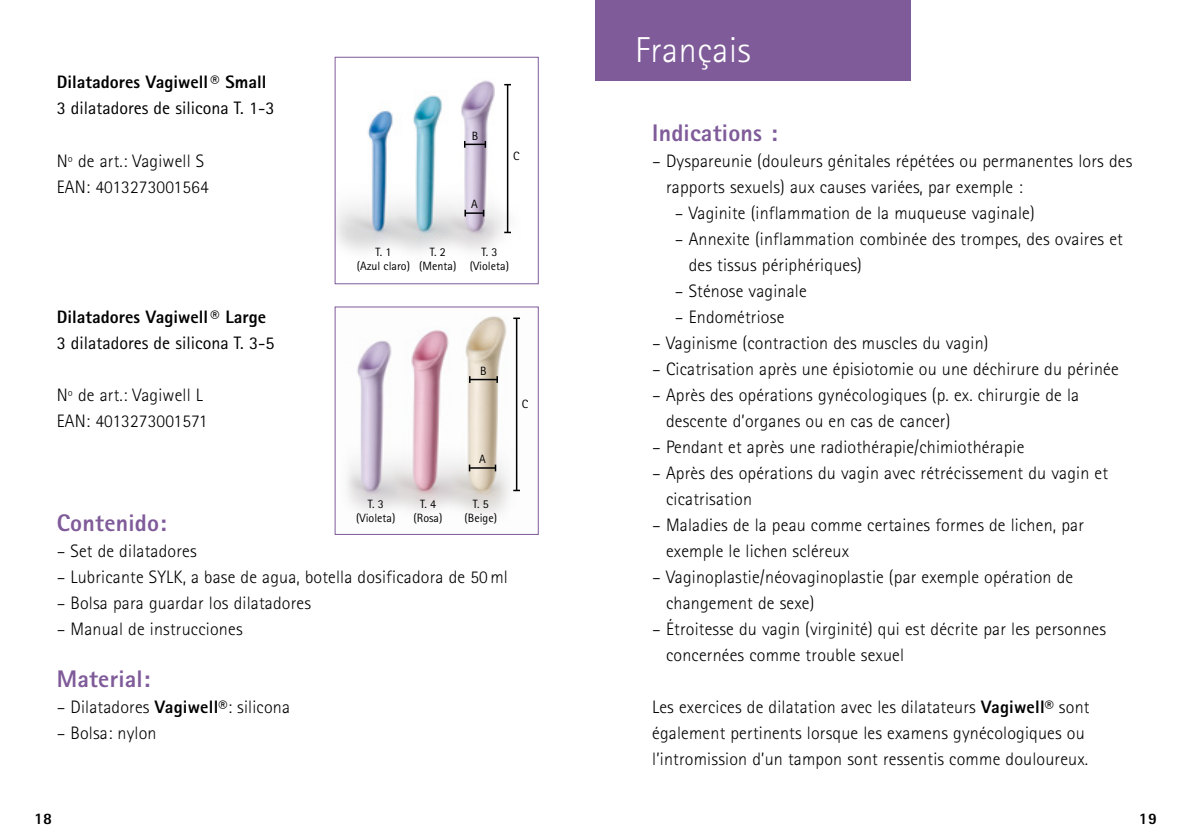
<style>
.page{position:relative;width:1191px;height:840px;background:#fff}
.page>*{position:absolute;margin:0;border:0;box-sizing:border-box;transform-origin:0 0}
.t1{font:300 36px "Rotis Sans Serif Pro";letter-spacing:.015em;color:#fff}
.t2{font:800 24px "Rotis Sans Serif Pro";letter-spacing:.01em;color:#7f5b99}
.t3{font:300 18px/26px "Rotis Sans Serif Pro";letter-spacing:.01em;color:#000}
.t4{font:18px "Rotis Sans Serif Pro";color:#000}
.t5{font:800 18px "Rotis Sans Serif Pro";color:#000}
.t6{font:800 16px "Rotis Sans Serif Pro";color:#000}
.t7{font:12px/14px "Rotis Sans Serif Pro";color:#000}
.s1{font-weight:800}
</style>
<div class="page">
<div style="left:595px;top:0;width:316px;height:81px;background:#7f5b99"></div>
<img style="left:347px;top:316px;width:173px;height:200px">
<hr style="left:470px;top:378px;width:27px;height:2px;background:#000">
<svg style="left:496px;top:376px;width:2px;height:7px"></svg>
<hr style="left:516px;top:318px;width:1px;height:172px;background:#000">
<svg style="left:513px;top:317px;width:7px;height:2px"></svg>
<svg style="left:513px;top:489px;width:7px;height:2px"></svg>
<svg style="left:469px;top:464px;width:27px;height:7px"></svg>
<img style="left:336px;top:80px;width:175px;height:171px">
<div style="left:334px;top:57px;width:205px;height:227px;border:1px solid #7f5b99"></div>
<hr style="left:465px;top:143px;width:20px;height:2px;background:#000">
<svg style="left:484px;top:141px;width:2px;height:7px"></svg>
<hr style="left:507px;top:85px;width:1px;height:147px;background:#000">
<svg style="left:504px;top:231px;width:7px;height:2px"></svg>
<svg style="left:464px;top:210px;width:20px;height:6px"></svg>
<p class="t5" style="left:57px;top:71px;width:211px">Dilatadores Vagiwell® Small</p>
<p class="t4" style="left:57px;top:98px;width:219px">3 dilatadores de silicona T. 1-3</p>
<p class="t3" style="left:57px;top:148px;width:154px">Nº de art.: Vagiwell S<br>EAN: 4013273001564</p>
<p class="t5" style="left:57px;top:305px;width:211px">Dilatadores Vagiwell® Large</p>
<p class="t4" style="left:57px;top:332px;width:219px">3 dilatadores de silicona T. 3-5</p>
<p class="t3" style="left:57px;top:381px;width:152px">Nº de art.: Vagiwell L<br>EAN: 4013273001571</p>
<p class="t7" style="left:472px;top:129px;width:8px">B</p>
<p class="t7" style="left:471px;top:197px;width:8px">A</p>
<p class="t7" style="left:513px;top:149px;width:8px">C</p>
<p class="t7" style="left:357px;top:245px;width:154px;text-indent:125px">T. 3 (Azul claro) (Menta) (Violeta)</p>
<p class="t7" style="left:375px;top:245px;width:17px">T. 1</p>
<p class="t7" style="left:430px;top:245px;width:17px">T. 2</p>
<p class="t7" style="left:480px;top:363px;width:8px">B</p>
<p class="t7" style="left:479px;top:452px;width:8px">A</p>
<p class="t7" style="left:522px;top:397px;width:8px">C</p>
<p class="t7" style="left:368px;top:496px;width:17px">T. 3</p>
<p class="t7" style="left:420px;top:496px;width:17px">T. 4</p>
<p class="t7" style="left:473px;top:496px;width:17px">T. 5</p>
<p class="t7" style="left:356px;top:510px;width:41px">(Violeta)</p>
<p class="t7" style="left:413px;top:510px;width:30px">(Rosa)</p>
<p class="t7" style="left:464px;top:510px;width:34px">(Beige)</p>
<h2 class="t2" style="left:57px;top:507px;width:111px">Contenido:</h2>
<p class="t3" style="left:57px;top:538px;width:142px">– Set de dilatadores</p>
<p class="t3" style="left:57px;top:564px;width:453px">– Lubricante SYLK, a base de agua, botella dosificadora de 50ml</p>
<p class="t3" style="left:57px;top:589px;width:256px">– Bolsa para guardar los dilatadores</p>
<p class="t3" style="left:57px;top:615px;width:187px">– Manual de instrucciones</p>
<h2 class="t2" style="left:57px;top:663px;width:95px">Material:</h2>
<p class="t3" style="left:57px;top:694px;width:235px">– Dilatadores <span class="s1">Vagiwell®</span>: silicona</p>
<p class="t3" style="left:57px;top:720px;width:101px">– Bolsa: nylon</p>
<h1 class="t1" style="left:635px;top:30px;width:117px">Français</h1>
<h2 class="t2" style="left:652px;top:117px;width:127px">Indications :</h2>
<p class="t3" style="left:666px;top:148px;width:468px;text-indent:-14px">– Dyspareunie (douleurs génitales répétées ou permanentes lors des rapports sexuels) aux causes variées, par exemple :</p>
<p class="t3" style="left:675px;top:199px;width:361px">– Vaginite (inflammation de la muqueuse vaginale)</p>
<p class="t3" style="left:688px;top:225px;width:436px;text-indent:-14px">– Annexite (inflammation combinée des trompes, des ovaires et des tissus périphériques)</p>
<p class="t3" style="left:675px;top:277px;width:133px">– Sténose vaginale</p>
<p class="t3" style="left:675px;top:303px;width:111px">– Endométriose</p>
<p class="t3" style="left:652px;top:329px;width:338px">– Vaginisme (contraction des muscles du vagin)</p>
<p class="t3" style="left:652px;top:355px;width:468px">– Cicatrisation après une épisiotomie ou une déchirure du périnée</p>
<p class="t3" style="left:666px;top:381px;width:415px;text-indent:-14px">– Après des opérations gynécologiques (p. ex. chirurgie de la descente d’organes ou en cas de cancer)</p>
<p class="t3" style="left:652px;top:433px;width:374px">– Pendant et après une radiothérapie/chimiothérapie</p>
<p class="t3" style="left:666px;top:459px;width:443px;text-indent:-14px">– Après des opérations du vagin avec rétrécissement du vagin et cicatrisation</p>
<p class="t3" style="left:666px;top:511px;width:419px;text-indent:-14px">– Maladies de la peau comme certaines formes de lichen, par exemple le lichen scléreux</p>
<p class="t3" style="left:666px;top:563px;width:409px;text-indent:-14px">– Vaginoplastie/néovaginoplastie (par exemple opération de changement de sexe)</p>
<p class="t3" style="left:666px;top:615px;width:441px;text-indent:-14px">– Étroitesse du vagin (virginité) qui est décrite par les personnes concernées comme trouble sexuel</p>
<p class="t3" style="left:652px;top:693px;width:439px">Les exercices de dilatation avec les dilatateurs <span class="s1">Vagiwell®</span> sont également pertinents lorsque les examens gynécologiques ou l’intromission d’un tampon sont ressentis comme douloureux.</p>
<p class="t6" style="left:34px;top:808px;width:20px">18</p>
<p class="t6" style="left:1138px;top:808px;width:20px">19</p>
</div>
